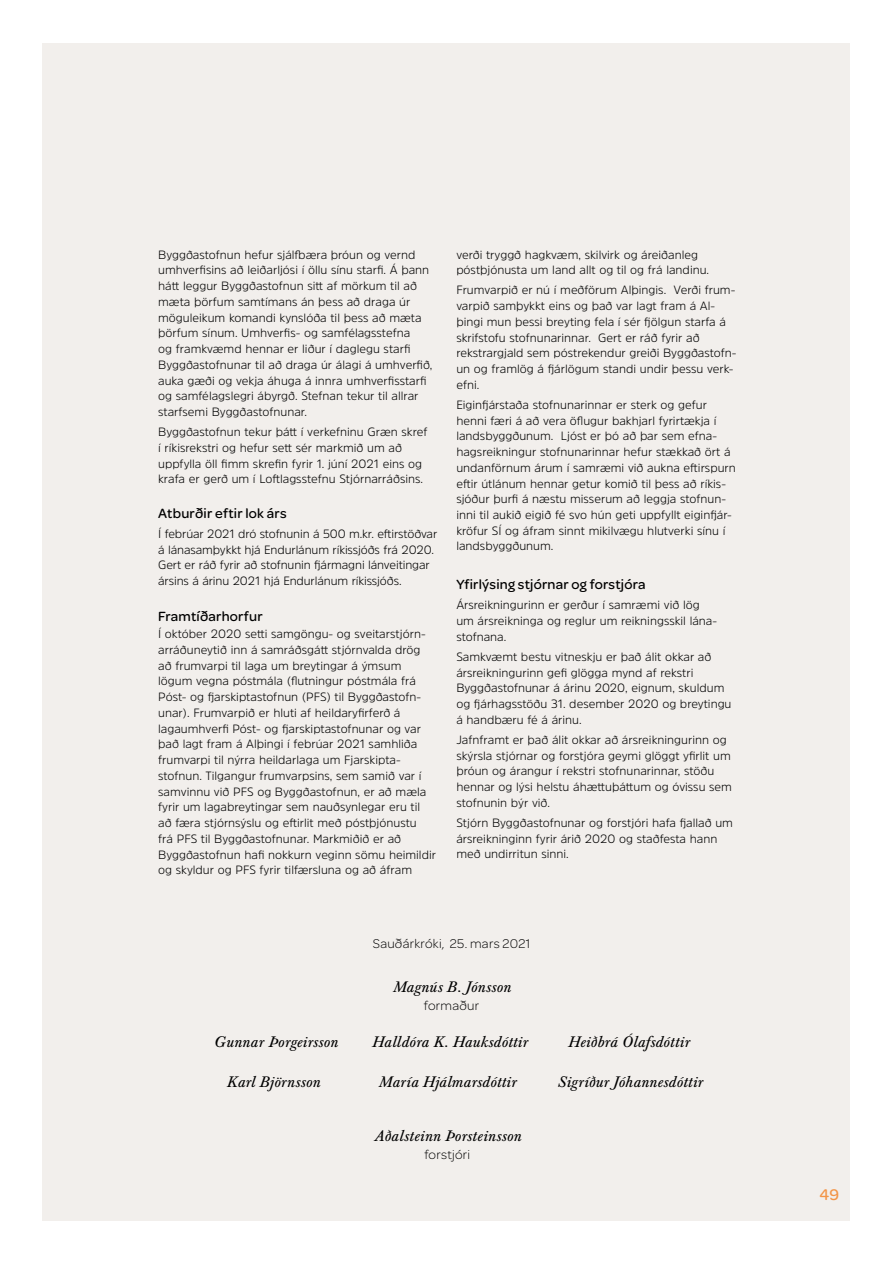
<style>
.page{position:relative;width:893px;height:1263px;background:#fff}
.page>*{position:absolute;margin:0;border:0;box-sizing:border-box;transform-origin:0 0}
.t1{font:500 16.5px "Omnes";color:#f39548}
.t2{font:italic 15px "Baskerville BE";letter-spacing:.01em;color:#000;scale:1.06 1}
.t3{font:500 14.25px "Omnes";letter-spacing:.015em;color:#000}
.t4{font:300 13.5px "Omnes";letter-spacing:.02em;color:#000}
.t5{font:300 12px/15.8px "Amsi Pro";color:#000}
</style>
<div class="page">
<div style="left:43px;top:43px;width:807px;height:1177px;background:#f2efec"></div>
<p class="t5" style="left:158px;top:246px;width:276px">Byggðastofnun hefur sjálfbæra þróun og vernd umhverfisins að leiðarljósi í öllu sínu starfi. Á þann hátt leggur Byggðastofnun sitt af mörkum til að mæta þörfum samtímans án þess að draga úr möguleikum komandi kynslóða til þess að mæta þörfum sínum. Umhverfis- og samfélagsstefna<br>og framkvæmd hennar er liður í daglegu starfi Byggðastofnunar til að draga úr álagi á umhverfið, auka gæði og vekja áhuga á innra umhverfisstarfi og samfélagslegri ábyrgð. Stefnan tekur til allrar starfsemi Byggðastofnunar.</p>
<p class="t5" style="left:158px;top:424px;width:271px">Byggðastofnun tekur þátt í verkefninu Græn skref í ríkisrekstri og hefur sett sér markmið um að uppfylla öll fimm skrefin fyrir 1. júní 2021 eins og krafa er gerð um í Loftlagsstefnu Stjórnarráðsins.</p>
<p class="t3" style="left:158px;top:505px;width:130px">Atburðir eftir lok árs</p>
<p class="t5" style="left:158px;top:525px;width:281px">Í febrúar 2021 dró stofnunin á 500 m.kr. eftirstöðvar á lánasamþykkt hjá Endurlánum ríkissjóðs frá 2020.<br>Gert er ráð fyrir að stofnunin fjármagni lánveitingar ársins á árinu 2021 hjá Endurlánum ríkissjóðs.</p>
<p class="t3" style="left:158px;top:608px;width:106px">Framtíðarhorfur</p>
<p class="t5" style="left:158px;top:626px;width:279px">Í október 2020 setti samgöngu- og sveitarstjórn&shy;arráðuneytið inn á samráðsgátt stjórnvalda drög að frumvarpi til laga um breytingar á ýmsum lögum vegna póstmála (flutningur póstmála frá Póst- og fjarskiptastofnun (PFS) til Byggðastofn&shy;unar). Frumvarpið er hluti af heildaryfirferð á lagaumhverfi Póst- og fjarskiptastofnunar og var það lagt fram á Alþingi í febrúar 2021 samhliða frumvarpi til nýrra heildarlaga um Fjarskipta&shy;stofnun. Tilgangur frumvarpsins, sem samið var í samvinnu við PFS og Byggðastofnun, er að mæla fyrir um lagabreytingar sem nauðsynlegar eru til að færa stjórnsýslu og eftirlit með póstþjónustu<br>frá PFS til Byggðastofnunar. Markmiðið er að Byggðastofnun hafi nokkurn veginn sömu heimildir og skyldur og PFS fyrir tilfærsluna og að áfram</p>
<p class="t5" style="left:456px;top:246px;width:254px">verði tryggð hagkvæm, skilvirk og áreiðanleg póstþjónusta um land allt og til og frá landinu.</p>
<p class="t5" style="left:456px;top:282px;width:282px">Frumvarpið er nú í meðförum Alþingis. Verði frum&shy;varpið samþykkt eins og það var lagt fram á Al&shy;þingi mun þessi breyting fela í sér fjölgun starfa á skrifstofu stofnunarinnar. Gert er ráð fyrir að rekstrargjald sem póstrekendur greiði Byggðastofn&shy;un og framlög á fjárlögum standi undir þessu verk&shy;efni.</p>
<p class="t5" style="left:456px;top:396px;width:281px">Eiginfjárstaða stofnunarinnar er sterk og gefur henni færi á að vera öflugur bakhjarl fyrirtækja í landsbyggðunum. Ljóst er þó að þar sem efna&shy;hagsreikningur stofnunarinnar hefur stækkað ört á undanförnum árum í samræmi við aukna eftirspurn eftir útlánum hennar getur komið til þess að ríkis&shy;sjóður þurfi á næstu misserum að leggja stofnun&shy;inni til aukið eigið fé svo hún geti uppfyllt eiginfjár&shy;kröfur SÍ og áfram sinnt mikilvægu hlutverki sínu í landsbyggðunum.</p>
<p class="t3" style="left:456px;top:577px;width:191px">Yfirlýsing stjórnar og forstjóra</p>
<p class="t5" style="left:456px;top:597px;width:261px">Ársreikningurinn er gerður í samræmi við lög um ársreikninga og reglur um reikningsskil lána&shy;stofnana.</p>
<p class="t5" style="left:456px;top:648px;width:277px">Samkvæmt bestu vitneskju er það álit okkar að ársreikningurinn gefi glögga mynd af rekstri Byggðastofnunar á árinu 2020, eignum, skuldum og fjárhagsstöðu 31. desember 2020 og breytingu á handbæru fé á árinu.</p>
<p class="t5" style="left:456px;top:731px;width:277px">Jafnframt er það álit okkar að ársreikningurinn og skýrsla stjórnar og forstjóra geymi glöggt yfirlit um þróun og árangur í rekstri stofnunarinnar, stöðu hennar og lýsi helstu áhættuþáttum og óvissu sem stofnunin býr við.</p>
<p class="t5" style="left:456px;top:814px;width:278px">Stjórn Byggðastofnunar og forstjóri hafa fjallað um ársreikninginn fyrir árið 2020 og staðfesta hann með undirritun sinni.</p>
<p class="t4" style="left:373px;top:936px;width:159px">Sauðárkróki, 25. mars 2021</p>
<p class="t2" style="left:393px;top:978px;width:113px">Magnús B. Jónsson</p>
<p class="t4" style="left:424px;top:998px;width:57px">formaður</p>
<p class="t2" style="left:213px;top:1033px;width:119px">Gunnar Þorgeirsson</p>
<p class="t2" style="left:372px;top:1033px;width:149px">Halldóra K. Hauksdóttir</p>
<p class="t2" style="left:567px;top:1033px;width:117px">Heiðbrá Ólafsdóttir</p>
<p class="t2" style="left:226px;top:1074px;width:90px">Karl Björnsson</p>
<p class="t2" style="left:379px;top:1074px;width:131px">María Hjálmarsdóttir</p>
<p class="t2" style="left:557px;top:1074px;width:139px">Sigríður Jóhannesdóttir</p>
<p class="t2" style="left:374px;top:1127px;width:140px">Aðalsteinn Þorsteinsson</p>
<p class="t4" style="left:424px;top:1147px;width:47px">forstjóri</p>
<h1 class="t1" style="left:820px;top:1185px;width:21px">49</h1>
</div>
